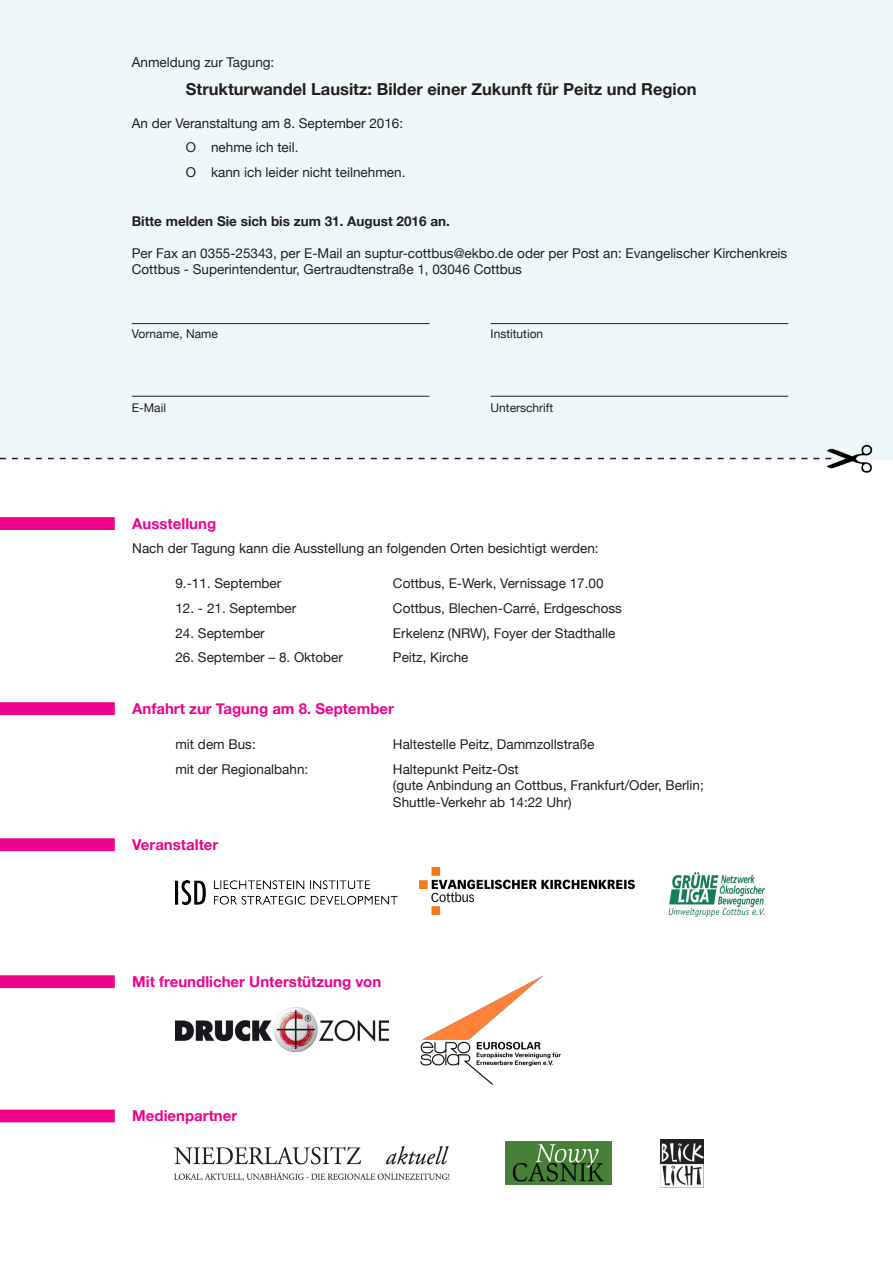
<style>
.page{position:relative;width:893px;height:1263px;background:#fff}
.page>*{position:absolute;margin:0;border:0;box-sizing:border-box;transform-origin:0 0}
._1_program_style{font:700 16.5px "Helvetica Neue";color:#231f20}
._4_pink_program_head{font:700 15px "Helvetica Neue";color:#ed028c}
._1_program_style-2{font:13.5px "Helvetica Neue";color:#231f20}
._1_program_style-3{font:700 13.5px "Helvetica Neue";color:#231f20}
._1_program_style-4{font:12px "Helvetica Neue";color:#231f20}
</style>
<div class="page">
<div style="left:0;top:0;width:893px;height:459px;background:#eef8f8"></div>
<svg style="left:0;top:458px;width:826px;height:1px"></svg>
<hr style="left:132px;top:323px;width:297px;height:1px;background:#231f20">
<hr style="left:132px;top:396px;width:297px;height:1px;background:#231f20">
<hr style="left:491px;top:323px;width:297px;height:1px;background:#231f20">
<hr style="left:491px;top:396px;width:297px;height:1px;background:#231f20">
<div style="left:1px;top:518px;width:113px;height:11px;background:#ed028c"></div>
<div style="left:0;top:517px;width:115px;height:13px;border:2px solid #ed028c"></div>
<div style="left:1px;top:703px;width:113px;height:11px;background:#ed028c"></div>
<div style="left:0;top:702px;width:115px;height:13px;border:2px solid #ed028c"></div>
<img style="left:174px;top:1146px;width:276px;height:35px">
<img style="left:505px;top:1142px;width:106px;height:42px">
<img style="left:660px;top:1139px;width:43px;height:48px">
<div style="left:1px;top:1110px;width:113px;height:11px;background:#ed028c"></div>
<div style="left:0;top:1109px;width:115px;height:13px;border:2px solid #ed028c"></div>
<img style="left:826px;top:444px;width:47px;height:28px">
<img style="left:668px;top:872px;width:97px;height:45px">
<img style="left:419px;top:867px;width:215px;height:47px">
<div style="left:1px;top:839px;width:113px;height:11px;background:#ed028c"></div>
<div style="left:0;top:838px;width:115px;height:13px;border:2px solid #ed028c"></div>
<img style="left:176px;top:880px;width:222px;height:25px">
<div style="left:1px;top:976px;width:113px;height:11px;background:#ed028c"></div>
<div style="left:0;top:975px;width:115px;height:13px;border:2px solid #ed028c"></div>
<img style="left:176px;top:1008px;width:212px;height:43px">
<img style="left:420px;top:975px;width:141px;height:110px">
<p class="_1_program_style-2" style="left:132px;top:51px;width:144px">Anmeldung zur Tagung:</p>
<p class="_1_program_style" style="left:186px;top:74px;width:512px">Strukturwandel Lausitz: Bilder einer Zukunft für Peitz und Region</p>
<p class="_1_program_style-2" style="left:132px;top:111px;width:273px">An der Veranstaltung am 8. September 2016:</p>
<p class="_1_program_style-2" style="left:186px;top:136px;width:114px">O nehme ich teil.</p>
<p class="_1_program_style-2" style="left:186px;top:161px;width:221px">O kann ich leider nicht teilnehmen.</p>
<p class="_1_program_style-3" style="left:132px;top:209px;width:319px">Bitte melden Sie sich bis zum 31. August 2016 an.</p>
<p class="_1_program_style-2" style="left:132px;top:242px;width:657px">Per Fax an 0355-25343, per E-Mail an suptur-cottbus@ekbo.de oder per Post an: Evangelischer Kirchenkreis</p>
<p class="_1_program_style-2" style="left:132px;top:258px;width:392px">Cottbus - Superintendentur, Gertraudtenstraße 1, 03046 Cottbus</p>
<p class="_1_program_style-4" style="left:132px;top:324px;width:88px">Vorname, Name</p>
<p class="_1_program_style-4" style="left:491px;top:324px;width:54px">Institution</p>
<p class="_1_program_style-4" style="left:132px;top:397px;width:36px">E-Mail</p>
<p class="_1_program_style-4" style="left:491px;top:397px;width:64px">Unterschrift</p>
<p class="_4_pink_program_head" style="left:132px;top:510px;width:85px">Ausstellung</p>
<p class="_1_program_style-2" style="left:132px;top:537px;width:468px">Nach der Tagung kann die Ausstellung an folgenden Orten besichtigt werden:</p>
<p class="_1_program_style-2" style="left:175px;top:571px;width:107px">9.-11. September</p>
<p class="_1_program_style-2" style="left:393px;top:571px;width:212px">Cottbus, E-Werk, Vernissage 17.00</p>
<p class="_1_program_style-2" style="left:175px;top:596px;width:122px">12. - 21. September</p>
<p class="_1_program_style-2" style="left:393px;top:596px;width:231px">Cottbus, Blechen-Carré, Erdgeschoss</p>
<p class="_1_program_style-2" style="left:175px;top:621px;width:91px">24. September</p>
<p class="_1_program_style-2" style="left:393px;top:621px;width:224px">Erkelenz (NRW), Foyer der Stadthalle</p>
<p class="_1_program_style-2" style="left:175px;top:646px;width:169px">26. September – 8. Oktober</p>
<p class="_1_program_style-2" style="left:393px;top:646px;width:77px">Peitz, Kirche</p>
<p class="_4_pink_program_head" style="left:132px;top:695px;width:263px">Anfahrt zur Tagung am 8. September</p>
<p class="_1_program_style-2" style="left:175px;top:733px;width:82px">mit dem Bus:</p>
<p class="_1_program_style-2" style="left:393px;top:733px;width:203px">Haltestelle Peitz, Dammzollstraße</p>
<p class="_1_program_style-2" style="left:175px;top:758px;width:134px">mit der Regionalbahn:</p>
<p class="_1_program_style-2" style="left:393px;top:758px;width:127px">Haltepunkt Peitz-Ost</p>
<p class="_1_program_style-2" style="left:393px;top:774px;width:312px">(gute Anbindung an Cottbus, Frankfurt/Oder, Berlin;</p>
<p class="_1_program_style-2" style="left:393px;top:790px;width:180px">Shuttle-Verkehr ab 14:22 Uhr)</p>
<p class="_4_pink_program_head" style="left:132px;top:831px;width:88px">Veranstalter</p>
<p class="_4_pink_program_head" style="left:132px;top:968px;width:250px">Mit freundlicher Unterstützung von</p>
<p class="_4_pink_program_head" style="left:132px;top:1102px;width:106px">Medienpartner</p>
</div>
